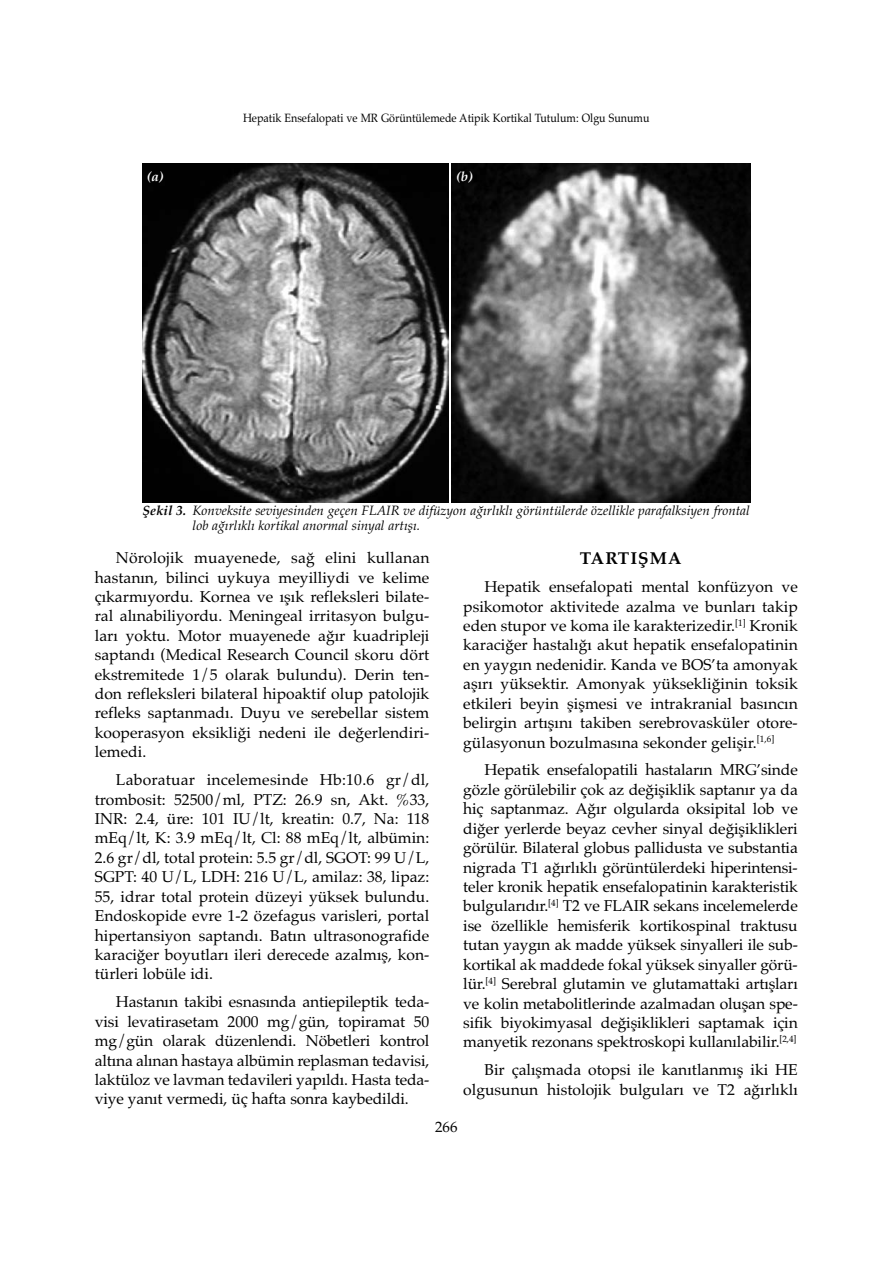
<style>
.page{position:relative;width:893px;height:1263px;background:#fff}
.page>*{position:absolute;margin:0;border:0;box-sizing:border-box;transform-origin:0 0}
.t1{font:700 17.25px "Palatino";letter-spacing:.065em;color:#000}
.t2{font:15.75px/19.4px "Palatino";color:#000;text-align:justify}
.t3{font:15px "Palatino";color:#000}
.t4{font:italic 13.5px/15px "Palatino";color:#000}
.t5{font:italic 700 13.5px "Palatino";color:#fff}
.t6{font:12px "Palatino";color:#000;scale:.9 1}
.s1{font-weight:700}
</style>
<div class="page">
<img style="left:143px;top:163px;width:305px;height:339px">
<img style="left:451px;top:163px;width:299px;height:339px">
<p class="t6" style="left:243px;top:113px;width:453px">Hepatik Ensefalopati ve MR Görüntülemede Atipik Kortikal Tutulum: Olgu Sunumu</p>
<p class="t5" style="left:147px;top:171px;width:18px">(a)</p>
<p class="t5" style="left:456px;top:171px;width:18px">(b)</p>
<p class="t4" style="left:193px;top:504px;width:559px;text-indent:-50px"><span class="s1">Şekil 3.</span> Konveksite seviyesinden geçen FLAIR ve difüzyon ağırlıklı görüntülerde özellikle parafalksiyen frontal lob ağırlıklı kortikal anormal sinyal artışı.</p>
<p class="t2" style="left:95px;top:550px;width:336px;text-indent:21px">Nörolojik muayenede, sağ elini kullanan hastanın, bilinci uykuya meyilliydi ve kelime çıkarmıyordu. Kornea ve ışık refleksleri bilate&shy;ral alınabiliyordu. Meningeal irritasyon bulgu&shy;ları yoktu. Motor muayenede ağır kuadripleji saptandı (Medical Research Council skoru dört ekstremitede 1/5 olarak bulundu). Derin ten&shy;don refleksleri bilateral hipoaktif olup patolojik refleks saptanmadı. Duyu ve serebellar sistem kooperasyon eksikliği nedeni ile değerlendiri&shy;lemedi.</p>
<p class="t2" style="left:95px;top:772px;width:336px;text-indent:21px">Laboratuar incelemesinde Hb:10.6 gr/dl, trombosit: 52500/ml, PTZ: 26.9 sn, Akt. %33, INR: 2.4, üre: 101 IU/lt, kreatin: 0.7, Na: 118 mEq/lt, K: 3.9 mEq/lt, Cl: 88 mEq/lt, albümin:<br>2.6 gr/dl, total protein: 5.5 gr/dl, SGOT: 99 U/L, SGPT: 40 U/L, LDH: 216 U/L, amilaz: 38, lipaz:<br>55, idrar total protein düzeyi yüksek bulundu.<br>Endoskopide evre 1-2 özefagus varisleri, portal hipertansiyon saptandı. Batın ultrasonografide karaciğer boyutları ileri derecede azalmış, kon&shy;türleri lobüle idi.</p>
<p class="t2" style="left:95px;top:994px;width:336px;text-indent:21px">Hastanın takibi esnasında antiepileptik teda&shy;visi levatirasetam 2000 mg/gün, topiramat 50 mg/gün olarak düzenlendi. Nöbetleri kontrol altına alınan hastaya albümin replasman tedavisi, laktüloz ve lavman tedavileri yapıldı. Hasta teda&shy;viye yanıt vermedi, üç hafta sonra kaybedildi.</p>
<p class="t1" style="left:580px;top:552px;width:103px">TARTIŞMA</p>
<p class="t2" style="left:463px;top:579px;width:336px;text-indent:21px">Hepatik ensefalopati mental konfüzyon ve psikomotor aktivitede azalma ve bunları takip eden stupor ve koma ile karakterizedir.<sup>[1]</sup> Kronik karaciğer hastalığı akut hepatik ensefalopatinin en yaygın nedenidir. Kanda ve BOS’ta amonyak aşırı yüksektir. Amonyak yüksekliğinin toksik etkileri beyin şişmesi ve intrakranial basıncın belirgin artışını takiben serebrovasküler otore&shy;gülasyonun bozulmasına sekonder gelişir.<sup>[1,6]</sup></p>
<p class="t2" style="left:463px;top:762px;width:336px;text-indent:21px">Hepatik ensefalopatili hastaların MRG’sinde gözle görülebilir çok az değişiklik saptanır ya da hiç saptanmaz. Ağır olgularda oksipital lob ve diğer yerlerde beyaz cevher sinyal değişiklikleri görülür. Bilateral globus pallidusta ve substantia nigrada T1 ağırlıklı görüntülerdeki hiperintensi&shy;teler kronik hepatik ensefalopatinin karakteristik bulgularıdır.<sup>[4]</sup> T2 ve FLAIR sekans incelemelerde ise özellikle hemisferik kortikospinal traktusu tutan yaygın ak madde yüksek sinyalleri ile sub&shy;kortikal ak maddede fokal yüksek sinyaller görü&shy;lür.<sup>[4]</sup> Serebral glutamin ve glutamattaki artışları ve kolin metabolitlerinde azalmadan oluşan spe&shy;sifik biyokimyasal değişiklikleri saptamak için manyetik rezonans spektroskopi kullanılabilir.<sup>[2,4]</sup></p>
<p class="t2" style="left:463px;top:1062px;width:336px;text-align:right">Bir çalışmada otopsi ile kanıtlanmış iki HE olgusunun histolojik bulguları ve T2 ağırlıklı</p>
<p class="t3" style="left:435px;top:1121px;width:24px">266</p>
</div>
